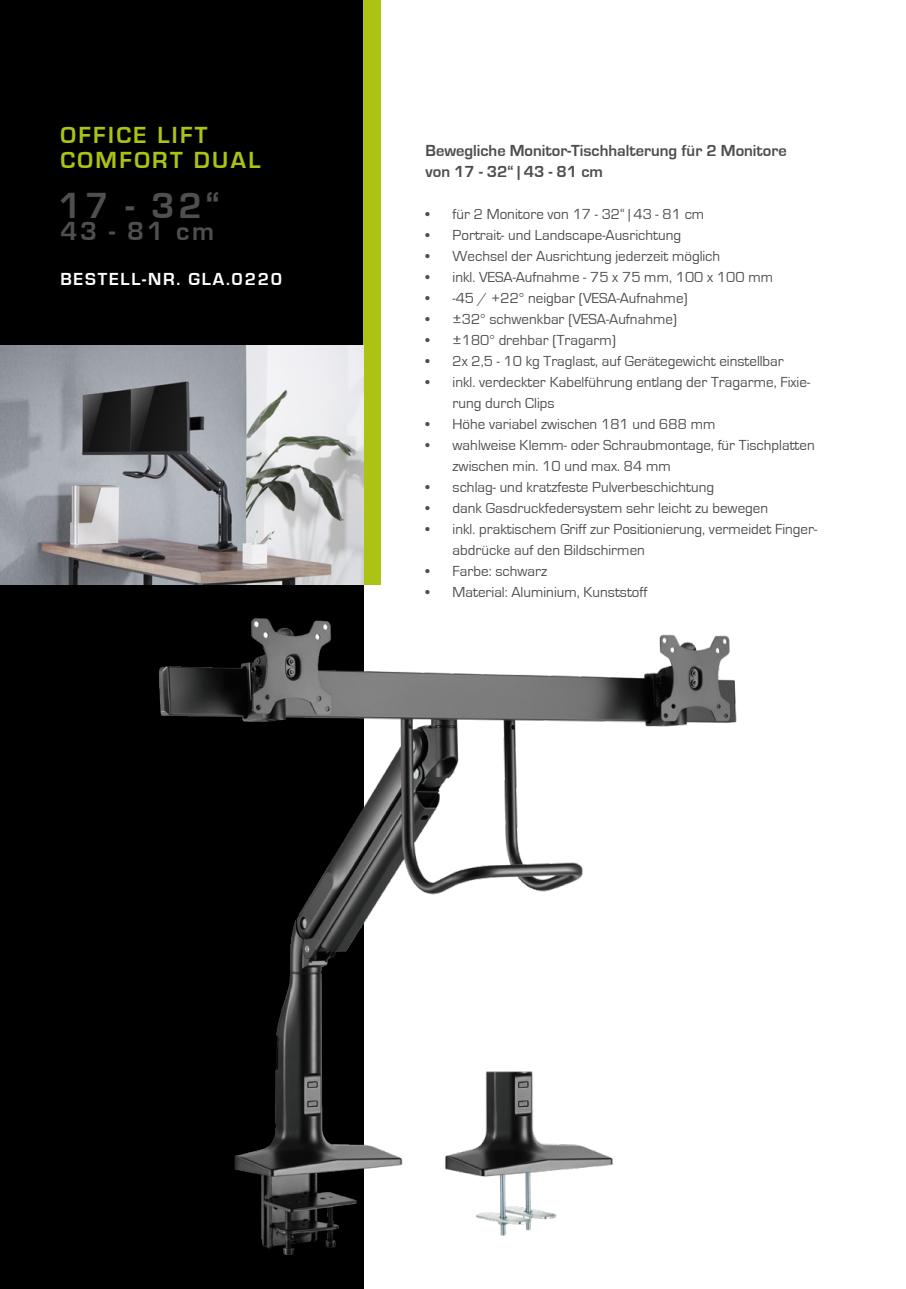
<style>
.page{position:relative;width:906px;height:1289px;background:#fff}
.page>*{position:absolute;margin:0;border:0;box-sizing:border-box;transform-origin:0 0}
.t1{font:700 37.5px "Eurostile";color:#504f4f}
.t2{font:700 27px "Eurostile";color:#504f4f}
.t3{font:700 24px/25.5px "Eurostile";letter-spacing:.1em;color:#acc313}
.t4{font:700 18px "Eurostile";letter-spacing:.1em;color:#fff}
.t5{font:700 16.5px/21px "Eurostile";color:#000}
.t6{font:15px/21px "Eurostile";color:#000}
</style>
<div class="page">
<div style="left:0;top:0;width:364px;height:1288px;background:#000"></div>
<div style="left:363px;top:0;width:17px;height:584px;background:#acc313"></div>
<img style="left:112px;top:575px;width:625px;height:680px">
<img style="left:0;top:346px;width:364px;height:238px">
<h3 class="t3" style="left:60px;top:122px;width:201px">OFFICE LIFT<br>COMFORT DUAL</h3>
<h1 class="t1" style="left:58px;top:185px;width:163px">17 - 32“</h1>
<h2 class="t2" style="left:60px;top:217px;width:155px">43 - 81 cm</h2>
<p class="t4" style="left:60px;top:269px;width:223px">BESTELL-NR. GLA.0220</p>
<p class="t5" style="left:425px;top:140px;width:363px">Bewegliche Monitor-Tischhalterung für 2 Monitore von 17 - 32“ | 43 - 81 cm</p>
<p class="t6" style="left:425px;top:203px;width:280px">• für 2 Monitore von 17 - 32“ | 43 - 81 cm</p>
<p class="t6" style="left:425px;top:224px;width:257px">• Portrait- und Landscape-Ausrichtung</p>
<p class="t6" style="left:425px;top:245px;width:296px">• Wechsel der Ausrichtung jederzeit möglich</p>
<p class="t6" style="left:425px;top:266px;width:349px">• inkl. VESA-Aufnahme - 75 x 75 mm, 100 x 100 mm</p>
<p class="t6" style="left:425px;top:287px;width:264px">• -45 / +22° neigbar (VESA-Aufnahme)</p>
<p class="t6" style="left:425px;top:308px;width:253px">• ±32° schwenkbar (VESA-Aufnahme)</p>
<p class="t6" style="left:425px;top:329px;width:192px">• ±180° drehbar (Tragarm)</p>
<p class="t6" style="left:425px;top:350px;width:360px">• 2x 2,5 - 10 kg Traglast, auf Gerätegewicht einstellbar</p>
<p class="t6" style="left:452px;top:371px;width:359px;text-indent:-27px">• inkl. verdeckter Kabelführung entlang der Tragarme, Fixie&shy;rung durch Clips</p>
<p class="t6" style="left:425px;top:413px;width:291px">• Höhe variabel zwischen 181 und 688 mm</p>
<p class="t6" style="left:452px;top:434px;width:364px;text-indent:-27px">• wahlweise Klemm- oder Schraubmontage, für Tischplatten zwischen min. 10 und max. 84 mm</p>
<p class="t6" style="left:425px;top:476px;width:290px">• schlag- und kratzfeste Pulverbeschichtung</p>
<p class="t6" style="left:425px;top:497px;width:344px">• dank Gasdruckfedersystem sehr leicht zu bewegen</p>
<p class="t6" style="left:452px;top:518px;width:366px;text-indent:-27px">• inkl. praktischem Griff zur Positionierung, vermeidet Finger&shy;abdrücke auf den Bildschirmen</p>
<p class="t6" style="left:425px;top:560px;width:123px">• Farbe: schwarz</p>
<p class="t6" style="left:425px;top:581px;width:223px">• Material: Aluminium, Kunststoff</p>
</div>
